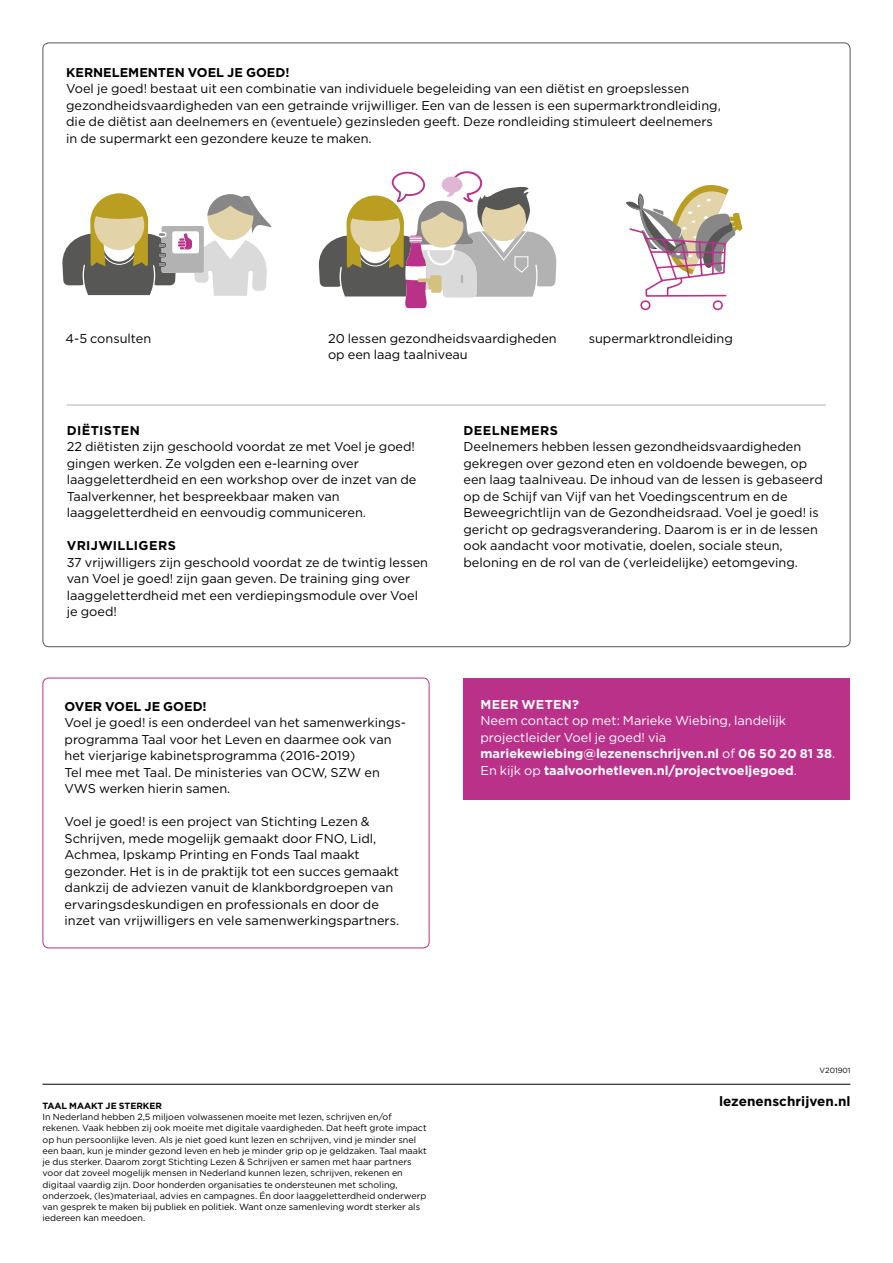
<style>
.page{position:relative;width:893px;height:1263px;background:#fff}
.page>*{position:absolute;margin:0;border:0;box-sizing:border-box;transform-origin:0 0}
.t1{font:700 13.5px "Gotham";letter-spacing:.005em;color:#000}
.t2{font:12.75px/16.5px "Gotham";color:#000}
.t3{font:700 12.75px/16.5px "Gotham";color:#fff}
.t4{font:700 12.75px "Gotham";letter-spacing:.01em;color:#000}
.t5{font:700 12.75px "Gotham";letter-spacing:.025em;color:#fff}
.t6{font:700 12.75px "Gotham";letter-spacing:.035em;color:#000}
.t7{font:700 12.75px "Gotham";letter-spacing:.03em;color:#000}
.t8{font:9px/11.2px "Gotham";color:#000}
.t9{font:700 9px "Gotham";color:#000}
.t10{font:7.5px "Gotham";color:#000}
.s1{font-weight:400}
</style>
<div class="page">
<hr style="left:43px;top:1084px;width:807px;height:1px;background:#000">
<div style="left:463px;top:678px;width:387px;height:121px;background:#ba318a"></div>
<svg style="left:62px;top:193px;width:210px;height:103px"></svg>
<svg style="left:319px;top:171px;width:237px;height:137px"></svg>
<svg style="left:626px;top:185px;width:116px;height:126px"></svg>
<div style="left:43px;top:678px;width:386px;height:270px;border:1px solid #ba318a;border-radius:6px"></div>
<hr style="left:67px;top:405px;width:759px;height:1px;background:#b3b2b2">
<p class="t4" style="left:66px;top:64px;width:225px">KERNELEMENTEN VOEL JE GOED!</p>
<p class="t2" style="left:66px;top:80px;width:656px">Voel je goed! bestaat uit een combinatie van individuele begeleiding van een diëtist en groepslessen gezondheidsvaardigheden van een getrainde vrijwilliger. Een van de lessen is een supermarktrondleiding, die de diëtist aan deelnemers en (eventuele) gezinsleden geeft. Deze rondleiding stimuleert deelnemers in de supermarkt een gezondere keuze te maken.</p>
<p class="t2" style="left:66px;top:330px;width:87px">4-5 consulten</p>
<p class="t2" style="left:328px;top:330px;width:230px">20 lessen gezondheidsvaardigheden op een laag taalniveau</p>
<p class="t2" style="left:589px;top:330px;width:146px">supermarktrondleiding</p>
<p class="t7" style="left:67px;top:422px;width:75px">DIËTISTEN</p>
<p class="t2" style="left:67px;top:438px;width:351px">22 diëtisten zijn geschoold voordat ze met Voel je goed! gingen werken. Ze volgden een e-learning over laaggeletterdheid en een workshop over de inzet van de Taalverkenner, het bespreekbaar maken van laaggeletterdheid en eenvoudig communiceren.</p>
<p class="t4" style="left:67px;top:537px;width:111px">VRIJWILLIGERS</p>
<p class="t2" style="left:67px;top:554px;width:363px">37 vrijwilligers zijn geschoold voordat ze de twintig lessen van Voel je goed! zijn gaan geven. De training ging over laaggeletterdheid met een verdiepingsmodule over Voel je goed!</p>
<p class="t4" style="left:65px;top:697px;width:144px">OVER VOEL JE GOED!</p>
<p class="t2" style="left:65px;top:714px;width:343px">Voel je goed! is een onderdeel van het samenwerkings&shy;programma Taal voor het Leven en daarmee ook van het vierjarige kabinetsprogramma (2016-2019)<br>Tel mee met Taal. De ministeries van OCW, SZW en VWS werken hierin samen.</p>
<p class="t2" style="left:65px;top:813px;width:336px">Voel je goed! is een project van Stichting Lezen &amp; Schrijven, mede mogelijk gemaakt door FNO, Lidl, Achmea, Ipskamp Printing en Fonds Taal maakt gezonder. Het is in de praktijk tot een succes gemaakt dankzij de adviezen vanuit de klankbordgroepen van ervaringsdeskundigen en professionals en door de inzet van vrijwilligers en vele samenwerkingspartners.</p>
<p class="t6" style="left:463px;top:422px;width:96px">DEELNEMERS</p>
<p class="t2" style="left:463px;top:438px;width:361px">Deelnemers hebben lessen gezondheidsvaardigheden gekregen over gezond eten en voldoende bewegen, op een laag taalniveau. De inhoud van de lessen is gebaseerd op de Schijf van Vijf van het Voedingscentrum en de Beweegrichtlijn van de Gezondheidsraad. Voel je goed! is gericht op gedragsverandering. Daarom is er in de lessen ook aandacht voor motivatie, doelen, sociale steun, beloning en de rol van de (verleidelijke) eetomgeving.</p>
<p class="t5" style="left:480px;top:696px;width:100px">MEER WETEN?</p>
<p class="t3" style="left:480px;top:712px;width:356px"><span class="s1">Neem contact op met: Marieke Wiebing, landelijk projectleider Voel je goed! via </span>mariekewiebing@lezenenschrijven.nl <span class="s1">of</span> 06 50 20 81 38<span class="s1">.<br>En kijk op</span> taalvoorhetleven.nl/projectvoeljegoed<span class="s1">.</span></p>
<p class="t9" style="left:43px;top:1100px;width:121px">TAAL MAAKT JE STERKER</p>
<p class="t8" style="left:43px;top:1111px;width:386px">In Nederland hebben 2,5 miljoen volwassenen moeite met lezen, schrijven en/of rekenen. Vaak hebben zij ook moeite met digitale vaardigheden. Dat heeft grote impact op hun persoonlijke leven. Als je niet goed kunt lezen en schrijven, vind je minder snel een baan, kun je minder gezond leven en heb je minder grip op je geldzaken. Taal maakt je dus sterker. Daarom zorgt Stichting Lezen &amp; Schrijven er samen met haar partners voor dat zoveel mogelijk mensen in Nederland kunnen lezen, schrijven, rekenen en digitaal vaardig zijn. Door honderden organisaties te ondersteunen met scholing, onderzoek, (les)materiaal, advies en campagnes. Én door laaggeletterdheid onderwerp van gesprek te maken bij publiek en politiek. Want onze samenleving wordt sterker als iedereen kan meedoen.</p>
<p class="t10" style="left:820px;top:1065px;width:32px">V201901</p>
<p class="t1" style="left:719px;top:1092px;width:133px">lezenenschrijven.nl</p>
</div>
